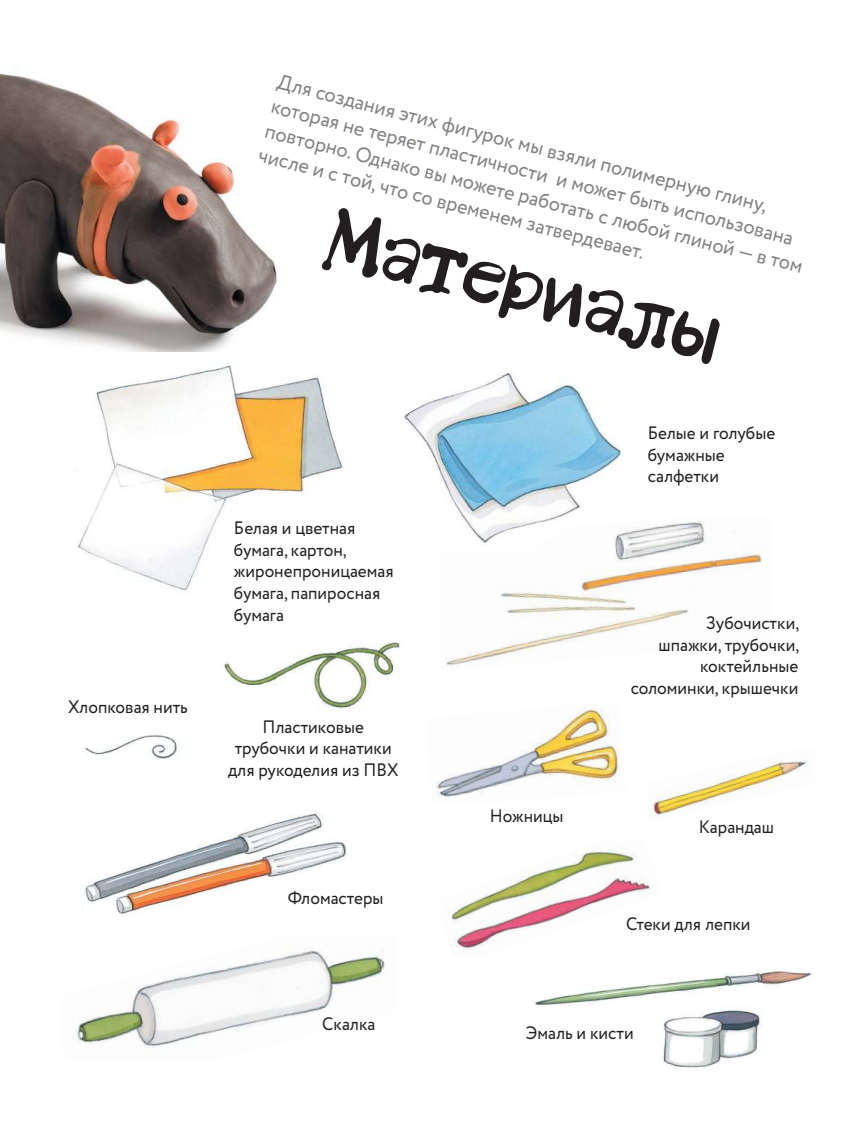
<style>
.page{position:relative;width:859px;height:1127px;background:#fff}
.page>*{position:absolute;margin:0;border:0;box-sizing:border-box;transform-origin:0 0}
.t1{font:81px "Bistro C";color:#231f20}
.t2{font:21px/25.2px "Circe";color:#808285;scale:.95 1}
.t3{font:18px/21.6px "Circe";color:#231f20;scale:.95 1}
</style>
<div class="page">
<img style="left:535px;top:971px;width:277px;height:97px">
<img style="left:446px;top:521px;width:316px;height:145px">
<img style="left:0;top:73px;width:277px;height:278px">
<img style="left:77px;top:351px;width:266px;height:243px">
<img style="left:437px;top:703px;width:185px;height:95px">
<img style="left:224px;top:639px;width:176px;height:70px">
<img style="left:84px;top:735px;width:95px;height:25px">
<img style="left:404px;top:373px;width:222px;height:178px">
<img style="left:76px;top:949px;width:309px;height:99px">
<img style="left:84px;top:813px;width:263px;height:101px">
<img style="left:652px;top:758px;width:157px;height:59px">
<img style="left:449px;top:849px;width:202px;height:101px">
<p class="t3" style="left:68px;top:697px;width:128px">Хлопковая нить</p>
<p class="t2" style="left:280px;top:72px;width:585px;rotate:14deg">Для создания этих фигурок мы взяли полимерную глину, которая не теряет пластичности и может быть использована повторно. Однако вы можете работать с любой глиной — в том числе и c той, что со временем затвердевает.</p>
<h1 class="t1" style="left:332px;top:203px;width:409px;rotate:14deg">Материалы</h1>
<p class="t3" style="left:234px;top:519px;width:170px">Белая и цветная бумага, картон, жиронепроницаемая бумага, папиросная бумага</p>
<p class="t3" style="left:228px;top:717px;width:181px;text-align:center">Пластиковые трубочки и канатики для рукоделия из ПВХ</p>
<p class="t3" style="left:288px;top:889px;width:102px">Фломастеры</p>
<p class="t3" style="left:322px;top:1015px;width:57px">Скалка</p>
<p class="t3" style="left:648px;top:424px;width:136px">Белые и голубые бумажные салфетки</p>
<p class="t3" style="left:490px;top:806px;width:79px">Ножницы</p>
<p class="t3" style="left:631px;top:614px;width:179px;text-align:right">Зубочистки,<br>шпажки, трубочки, коктейльные соломинки, крышечки</p>
<p class="t3" style="left:699px;top:817px;width:81px">Карандаш</p>
<p class="t3" style="left:626px;top:914px;width:132px">Стеки для лепки</p>
<p class="t3" style="left:526px;top:1024px;width:115px">Эмаль и кисти</p>
</div>
